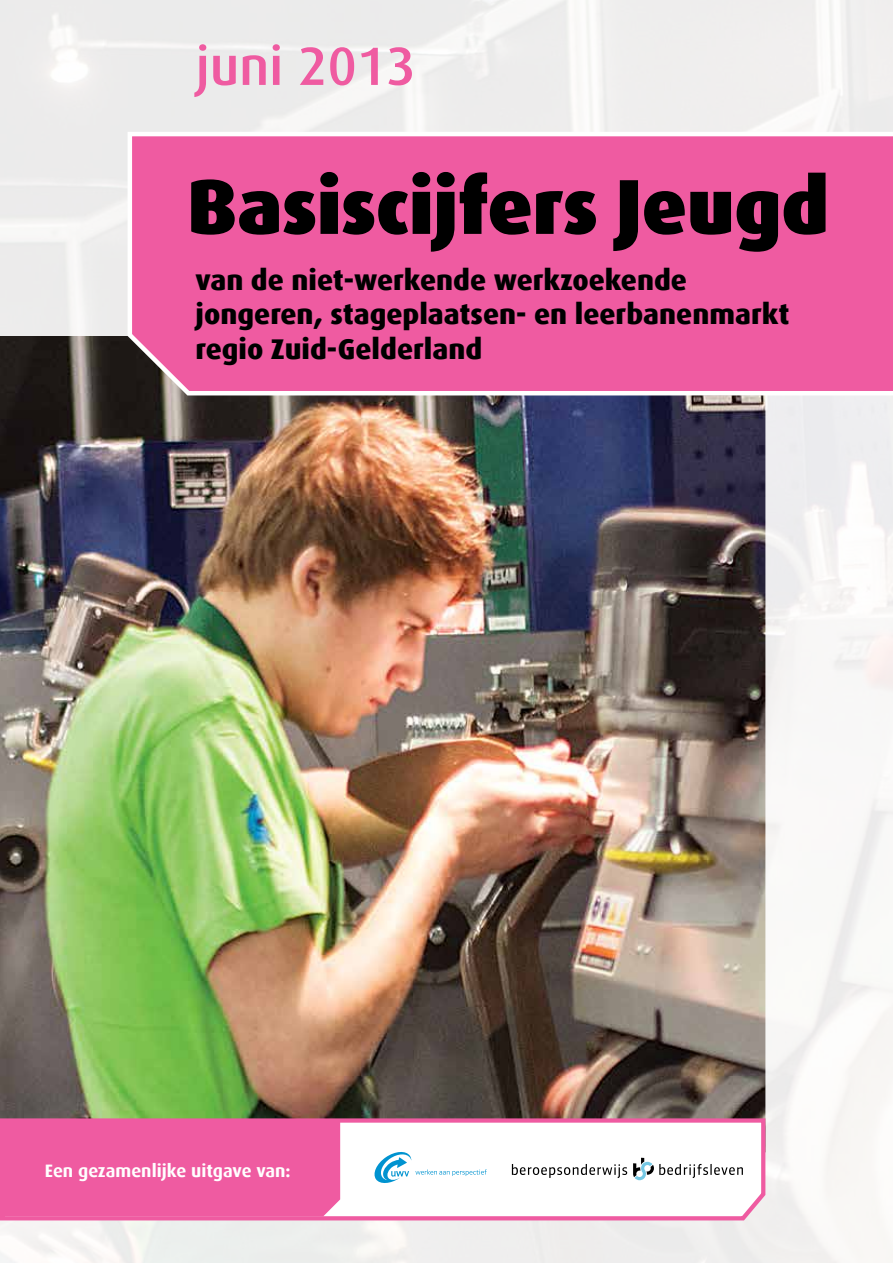
<style>
.page{position:relative;width:893px;height:1263px;background:#fff}
.page>*{position:absolute;margin:0;border:0;box-sizing:border-box;transform-origin:0 0}
.t1{font:900 78px "Dax";letter-spacing:-.005em;color:#000}
.t2{font:500 54px "Dax";color:#ef5ba1}
.t3{font:800 28.5px/34.2px "Dax";color:#000}
.t4{font:700 18px "Dax";color:#fff}
</style>
<div class="page">
<div style="left:0;top:0;width:893px;height:336px;background:linear-gradient(to right,#ececec,#f2f1f0)"></div>
<img style="left:0;top:342px;width:893px;height:921px">
<svg style="left:125px;top:130px;width:768px;height:268px;background:#ec62a3"></svg>
<svg style="left:0;top:1116px;width:769px;height:106px"></svg>
<div style="left:0;top:1120px;width:340px;height:96px;background:#ef5ba1"></div>
<svg style="left:512px;top:1164px;width:115px;height:14px"></svg>
<svg style="left:633px;top:1158px;width:110px;height:22px"></svg>
<div style="left:360px;top:1139px;width:134px;height:46px;background:#fff"></div>
<svg style="left:374px;top:1152px;width:113px;height:31px"></svg>
<h2 class="t2" style="left:196px;top:36px;width:222px">juni 2013</h2>
<h1 class="t1" style="left:187px;top:162px;width:644px">Basiscijfers Jeugd</h1>
<p class="t3" style="left:196px;top:263px;width:595px">van de niet-werkende werkzoekende jongeren, stageplaatsen- en leerbanenmarkt regio Zuid-Gelderland</p>
<p class="t4" style="left:45px;top:1161px;width:247px">Een gezamenlijke uitgave van:</p>
</div>
